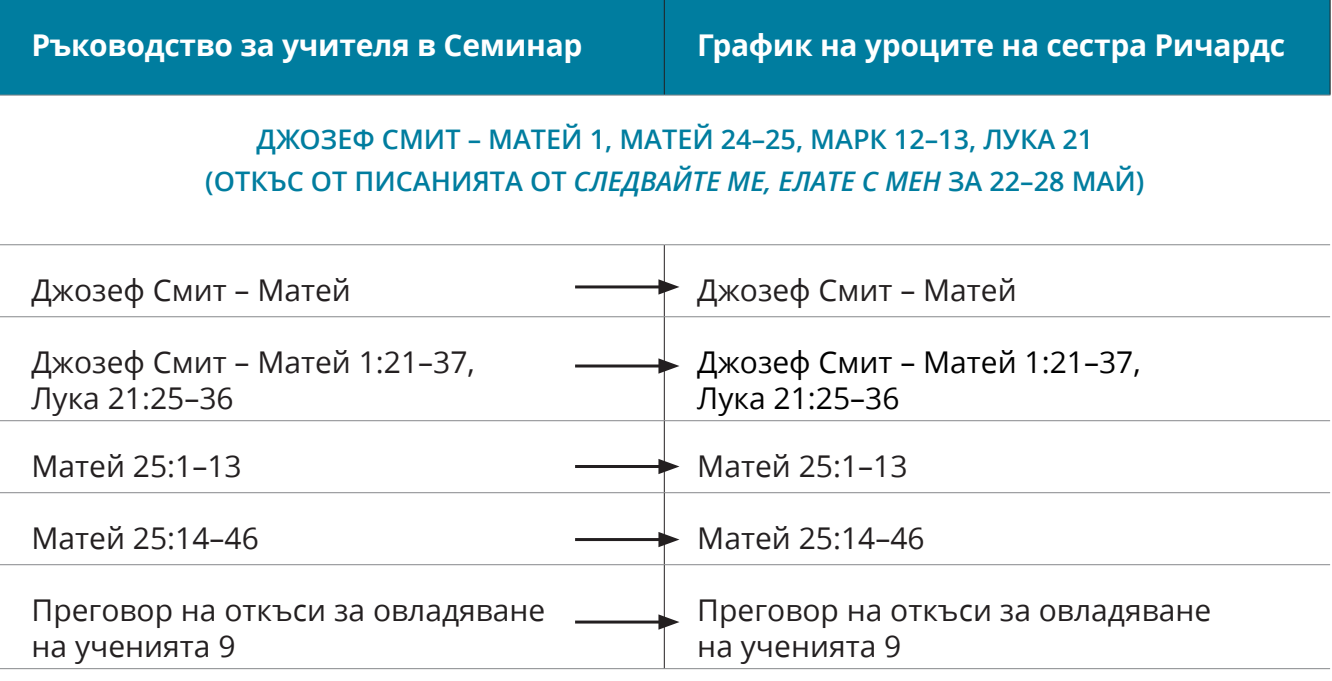
<style>
.page{position:relative;width:1332px;height:681px;background:#fff}
.page>*{position:absolute;margin:0;border:0;box-sizing:border-box;transform-origin:0 0}
.t1{font:30px/36px "Zoramlds Lat";color:#231f20}
.t2{font:700 30px "Zoramlds Lat";letter-spacing:-.01em;color:#fff}
.t3{font:30px/36px "Zoramlds Lat";color:#000}
.t4{font:600 27px/42px "Zoramlds Lat";color:#007d9f;text-align:center}
.s1{font-style:italic}
</style>
<div class="page">
<div style="left:0;top:0;width:1330px;height:95px;background:#007d9f"></div>
<hr style="left:664px;top:0;width:1px;height:95px;background:#231f20">
<hr style="left:1330px;top:0;width:1px;height:95px;background:#231f20">
<hr style="left:0;top:95px;width:664px;height:1px;background:#86888b">
<hr style="left:664px;top:95px;width:666px;height:1px;background:#86888b">
<hr style="left:0;top:244px;width:664px;height:1px;background:#86888b">
<hr style="left:664px;top:244px;width:666px;height:1px;background:#86888b">
<hr style="left:0;top:316px;width:664px;height:1px;background:#86888b">
<hr style="left:664px;top:316px;width:666px;height:1px;background:#86888b">
<hr style="left:0;top:420px;width:664px;height:1px;background:#86888b">
<hr style="left:664px;top:420px;width:666px;height:1px;background:#86888b">
<hr style="left:0;top:492px;width:664px;height:1px;background:#86888b">
<hr style="left:664px;top:492px;width:666px;height:1px;background:#86888b">
<hr style="left:0;top:564px;width:664px;height:1px;background:#86888b">
<hr style="left:664px;top:564px;width:666px;height:1px;background:#86888b">
<hr style="left:0;top:668px;width:664px;height:1px;background:#86888b">
<hr style="left:664px;top:668px;width:666px;height:1px;background:#86888b">
<hr style="left:664px;top:245px;width:1px;height:71px;background:#231f20">
<hr style="left:664px;top:317px;width:1px;height:103px;background:#231f20">
<hr style="left:664px;top:421px;width:1px;height:71px;background:#231f20">
<hr style="left:664px;top:493px;width:1px;height:71px;background:#231f20">
<hr style="left:664px;top:565px;width:1px;height:103px;background:#231f20">
<hr style="left:575px;top:285px;width:88px;height:3px;background:#231f20">
<svg style="left:658px;top:279px;width:22px;height:16px"></svg>
<hr style="left:575px;top:365px;width:88px;height:3px;background:#231f20">
<svg style="left:658px;top:358px;width:22px;height:16px"></svg>
<hr style="left:575px;top:538px;width:88px;height:3px;background:#231f20">
<svg style="left:658px;top:532px;width:22px;height:15px"></svg>
<hr style="left:575px;top:465px;width:88px;height:3px;background:#231f20">
<svg style="left:658px;top:459px;width:22px;height:15px"></svg>
<hr style="left:575px;top:621px;width:88px;height:3px;background:#231f20">
<svg style="left:658px;top:614px;width:22px;height:16px"></svg>
<p class="t2" style="left:32px;top:22px;width:553px">Ръководство за учителя в Семинар</p>
<p class="t2" style="left:697px;top:22px;width:589px">График на уроците на сестра Ричардс</p>
<p class="t4" style="left:205px;top:118px;width:941px">ДЖОЗЕФ СМИТ – МАТЕЙ 1, МАТЕЙ 24–25, МАРК 12–13, ЛУКА 21 (ОТКЪС ОТ ПИСАНИЯТА ОТ <span class="s1">СЛЕДВАЙТЕ МЕ, ЕЛАТЕ С МЕН</span> ЗА 22–28 МАЙ)</p>
<p class="t1" style="left:32px;top:272px;width:321px">Джозеф Смит – Матей</p>
<p class="t1" style="left:697px;top:272px;width:321px">Джозеф Смит – Матей</p>
<p class="t1" style="left:32px;top:344px;width:445px">Джозеф Смит – Матей 1:21–37,<br>Лука 21:25–36</p>
<p class="t3" style="left:697px;top:344px;width:445px">Джозеф Смит – Матей 1:21–37,<br>Лука 21:25–36</p>
<p class="t1" style="left:32px;top:448px;width:212px">Матей 25:1–13</p>
<p class="t1" style="left:697px;top:448px;width:212px">Матей 25:1–13</p>
<p class="t1" style="left:32px;top:520px;width:229px">Матей 25:14–46</p>
<p class="t1" style="left:697px;top:520px;width:229px">Матей 25:14–46</p>
<p class="t1" style="left:32px;top:592px;width:515px">Преговор на откъси за овладяване на ученията 9</p>
<p class="t1" style="left:697px;top:592px;width:515px">Преговор на откъси за овладяване на ученията 9</p>
</div>
